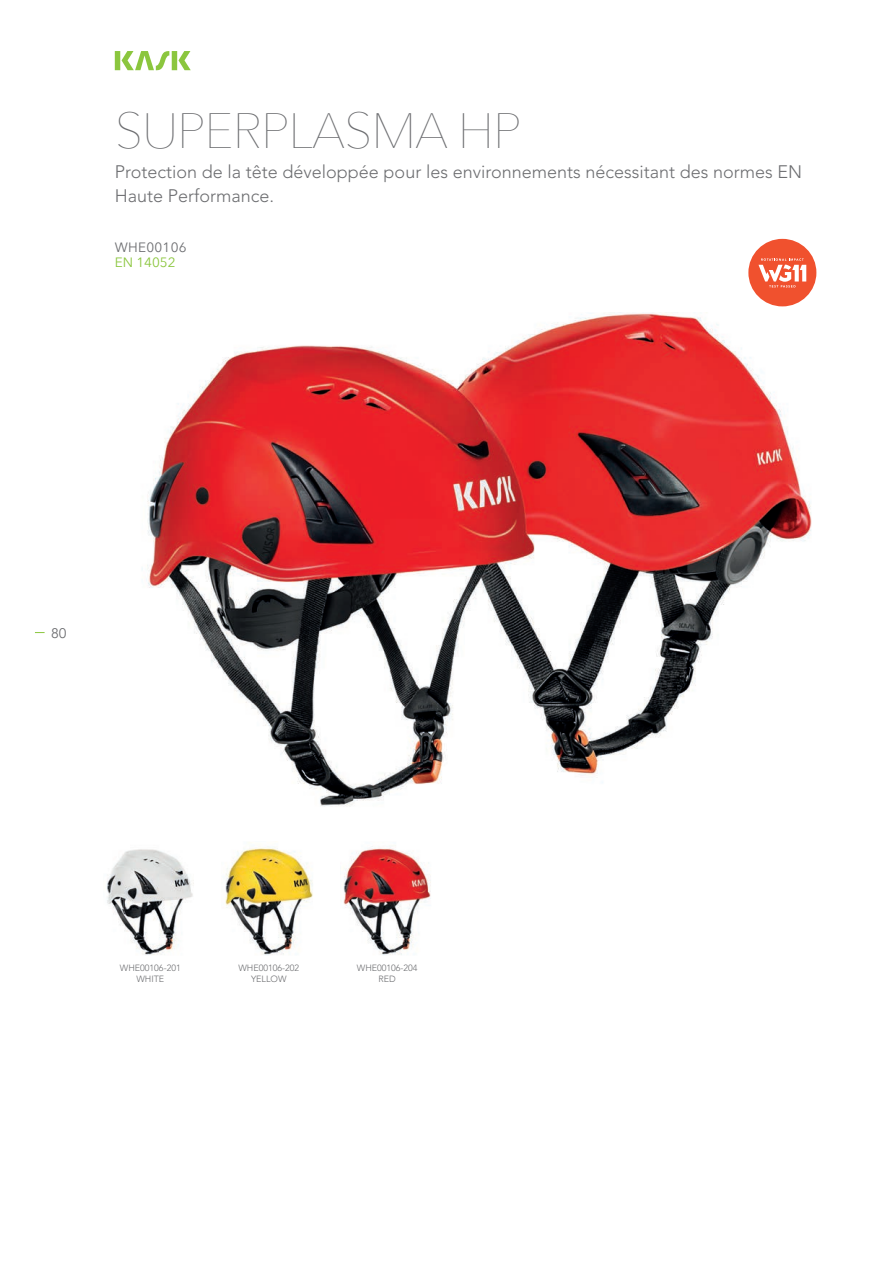
<style>
.page{position:relative;width:893px;height:1263px;background:#fff}
.page>*{position:absolute;margin:0;border:0;box-sizing:border-box;transform-origin:0 0}
.t1{font:200 49.5px "Avenir Next";letter-spacing:-.02em;color:#6c6d70}
.t2{font:300 18px/24px "Avenir LT Std";color:#6c6d70}
.t3{font:13.8px "Avenir";color:#6c6d70}
.t4{font:13.5px "Avenir Next";letter-spacing:.02em;color:#6c6d70}
.t5{font:13.5px "Avenir Next";color:#8bc63e}
.t6{font:300 9px/10.5px "Avenir LT Std";color:#6c6d70;text-align:center}
</style>
<div class="page">
<svg style="left:115px;top:51px;width:76px;height:19px"></svg>
<div style="left:752px;top:242px;width:61px;height:61px;background:#f0512e;border-radius:50%"></div>
<div style="left:748px;top:239px;width:68px;height:67px;border:7px solid #f0512e;border-radius:50%"></div>
<svg style="left:758px;top:258px;width:48px;height:29px"></svg>
<img style="left:107px;top:849px;width:87px;height:106px">
<img style="left:225px;top:847px;width:88px;height:108px">
<img style="left:343px;top:845px;width:88px;height:110px">
<img style="left:142px;top:313px;width:670px;height:494px">
<h1 class="t1" style="left:115px;top:89px;width:408px">SUPERPLASMA HP</h1>
<p class="t2" style="left:115px;top:160px;width:689px">Protection de la tête développée pour les environnements nécessitant des normes EN<br>Haute Performance.</p>
<p class="t4" style="left:115px;top:236px;width:73px">WHE00106</p>
<p class="t5" style="left:115px;top:251px;width:62px">EN 14052</p>
<p class="t3" style="left:51px;top:625px;width:17px">80</p>
<p class="t6" style="left:120px;top:963px;width:62px">WHE00106-201<br>WHITE</p>
<p class="t6" style="left:238px;top:963px;width:62px">WHE00106-202<br>YELLOW</p>
<p class="t6" style="left:357px;top:963px;width:62px">WHE00106-204<br>RED</p>
</div>
